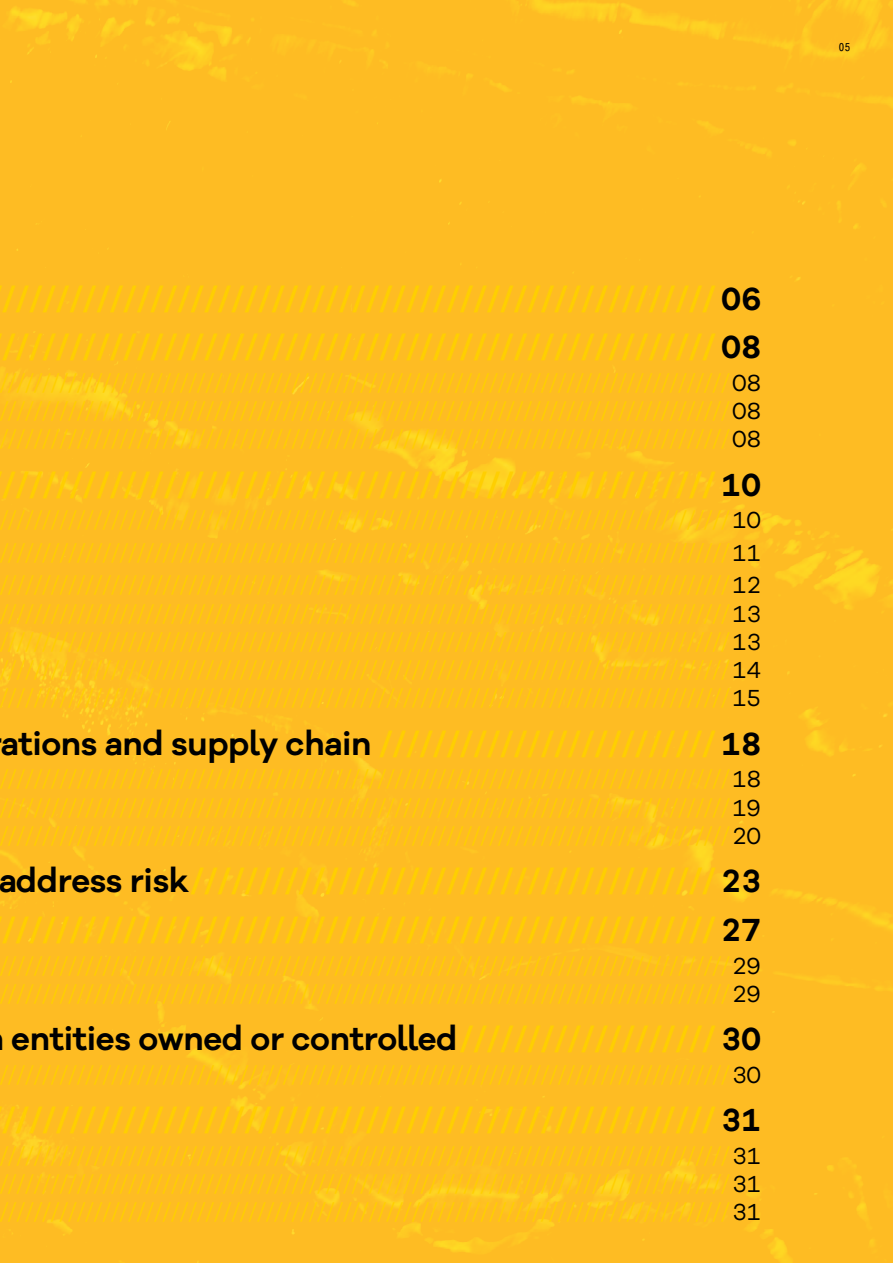
<style>
.page{position:relative;width:893px;height:1263px;background:#febc23}
.page>*{position:absolute;margin:0;border:0;box-sizing:border-box;transform-origin:0 0}
.t1{font:600 33px/48.6px "Galano Grotesque Alt";letter-spacing:-.01em;color:#ffcf01}
.t2{font:600 33px "Galano Grotesque Alt";letter-spacing:-.01em;color:#000}
.t3{font:24px/28.2px "Galano Grotesque Alt";letter-spacing:-.01em;color:#ffcf01;text-align:justify}
.t4{font:11.25px "Pragmatica Cond";color:#000}
.s1{color:#000}
.s2{color:#ffcf01}
</style>
<div class="page">
<p class="t4" style="left:839px;top:40px;width:13px">05</p>
<h1 class="t1" style="left:2px;top:273px;width:761px">///////////////////////////////////////////////////// <span class="s1">06 </span>///////////////////////////////////////////////////// <span class="s1">08</span></h1>
<p class="t3" style="left:-1px;top:368px;width:763px">/////////////////////////////////////////////////////////////////////////////////////<span class="s1">08 </span>/////////////////////////////////////////////////////////////////////////////////////<span class="s1">08 </span>/////////////////////////////////////////////////////////////////////////////////////<span class="s1">08</span></p>
<h1 class="t1" style="left:2px;top:459px;width:761px">///////////////////////////////////////////////////// <span class="s1">10</span></h1>
<p class="t3" style="left:-1px;top:503px;width:763px;line-height:32.5px">/////////////////////////////////////////////////////////////////////////////////////<span class="s1">10 </span>/////////////////////////////////////////////////////////////////////////////////////<span class="s1">11 </span>/////////////////////////////////////////////////////////////////////////////////////<span class="s1">12</span></p>
<p class="t3" style="left:-1px;top:599px;width:763px">/////////////////////////////////////////////////////////////////////////////////////<span class="s1">13 </span>/////////////////////////////////////////////////////////////////////////////////////<span class="s1">13 </span>/////////////////////////////////////////////////////////////////////////////////////<span class="s1">14 </span>/////////////////////////////////////////////////////////////////////////////////////<span class="s1">15</span></p>
<h1 class="t1" style="left:1px;top:718px;width:762px"><span class="s1">ations and supply chain</span> ///////////////////////// <span class="s1">18</span></h1>
<p class="t3" style="left:-1px;top:764px;width:763px">/////////////////////////////////////////////////////////////////////////////////////<span class="s1">18 </span>/////////////////////////////////////////////////////////////////////////////////////<span class="s1">19 </span>/////////////////////////////////////////////////////////////////////////////////////<span class="s1">20</span></p>
<h1 class="t1" style="left:-2px;top:856px;width:764px"><span class="s1">address risk</span>/////////////////////////////////////// <span class="s1">23 </span>///////////////////////////////////////////////////// <span class="s1">27</span></h1>
<p class="t3" style="left:-1px;top:950px;width:763px">/////////////////////////////////////////////////////////////////////////////////////<span class="s1">29 </span>/////////////////////////////////////////////////////////////////////////////////////<span class="s1">29</span></p>
<h1 class="t2" style="left:11px;top:1018px;width:751px">entities owned or controlled<span class="s2">///////////////////</span> 30</h1>
<p class="t3" style="left:-1px;top:1060px;width:763px">/////////////////////////////////////////////////////////////////////////////////////<span class="s1">30</span></p>
<h1 class="t1" style="left:2px;top:1095px;width:761px">///////////////////////////////////////////////////// <span class="s1">31</span></h1>
<p class="t3" style="left:-1px;top:1141px;width:763px">/////////////////////////////////////////////////////////////////////////////////////<span class="s1">31 </span>/////////////////////////////////////////////////////////////////////////////////////<span class="s1">31 </span>/////////////////////////////////////////////////////////////////////////////////////<span class="s1">31</span></p>
</div>
